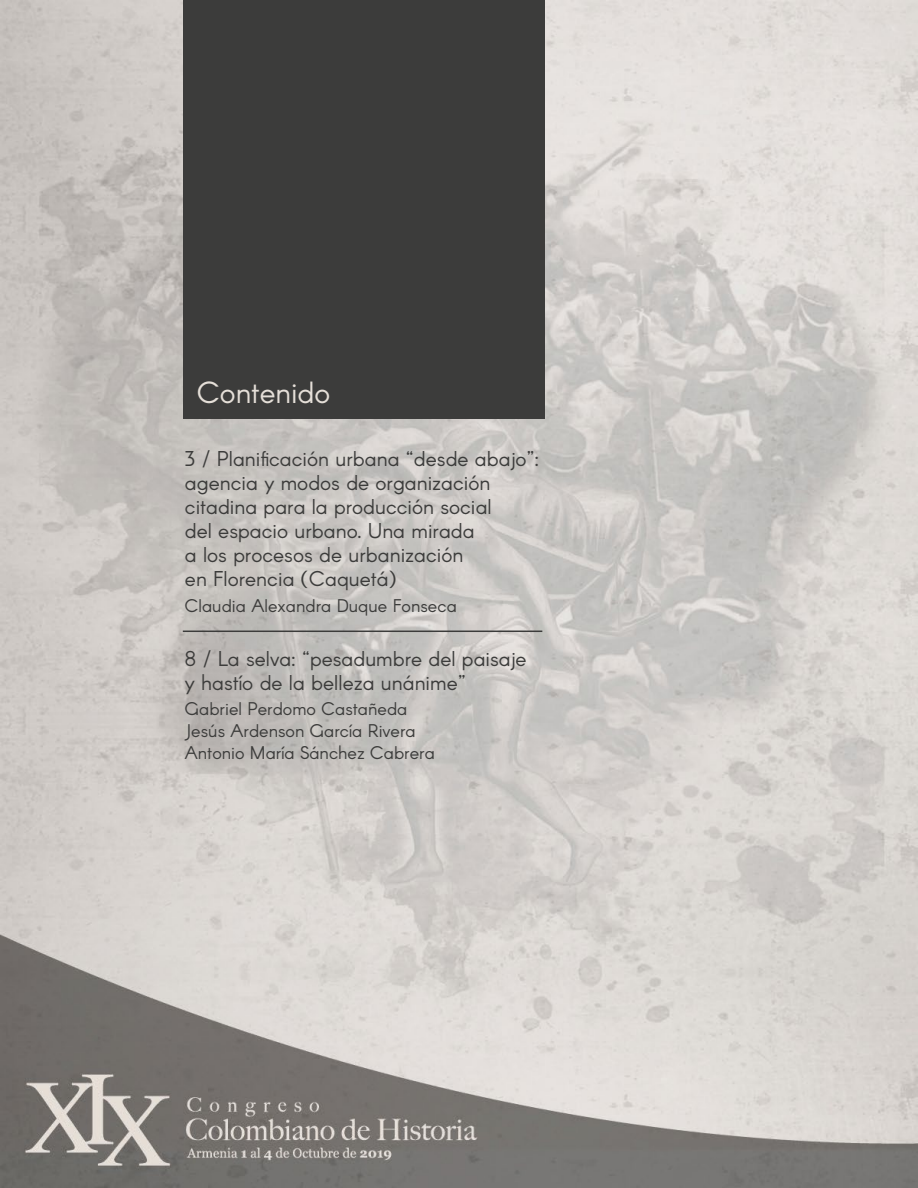
<style>
.page{position:relative;width:918px;height:1188px;background:#fff}
.page>*{position:absolute;margin:0;border:0;box-sizing:border-box;transform-origin:0 0}
.t1{font:30px "Arcon";color:#e5dfd8}
.t2{font:21px/24px "Arcon";color:#3c3c3b}
.t3{font:18px/21.6px "Arcon";color:#3c3c3b}
</style>
<div class="page">
<img style="left:0;top:0;width:918px;height:1188px">
<div style="left:183px;top:0;width:361px;height:418px;background:#3c3c3b"></div>
<hr style="left:183px;top:631px;width:359px;height:1px;background:#3c3c3b">
<h1 class="t1" style="left:197px;top:374px;width:135px">Contenido</h1>
<p class="t2" style="left:185px;top:448px;width:356px">3 / Planificación urbana “desde abajo”: agencia y modos de organización citadina para la producción social<br>del espacio urbano. Una mirada<br>a los procesos de urbanización<br>en Florencia (Caquetá)</p>
<p class="t3" style="left:185px;top:596px;width:273px">Claudia Alexandra Duque Fonseca</p>
<p class="t2" style="left:185px;top:648px;width:343px">8 / La selva: “pesadumbre del paisaje y hastío de la belleza unánime”</p>
<p class="t3" style="left:185px;top:700px;width:251px">Gabriel Perdomo Castañeda<br>Jesús Ardenson García Rivera<br>Antonio María Sánchez Cabrera</p>
</div>
